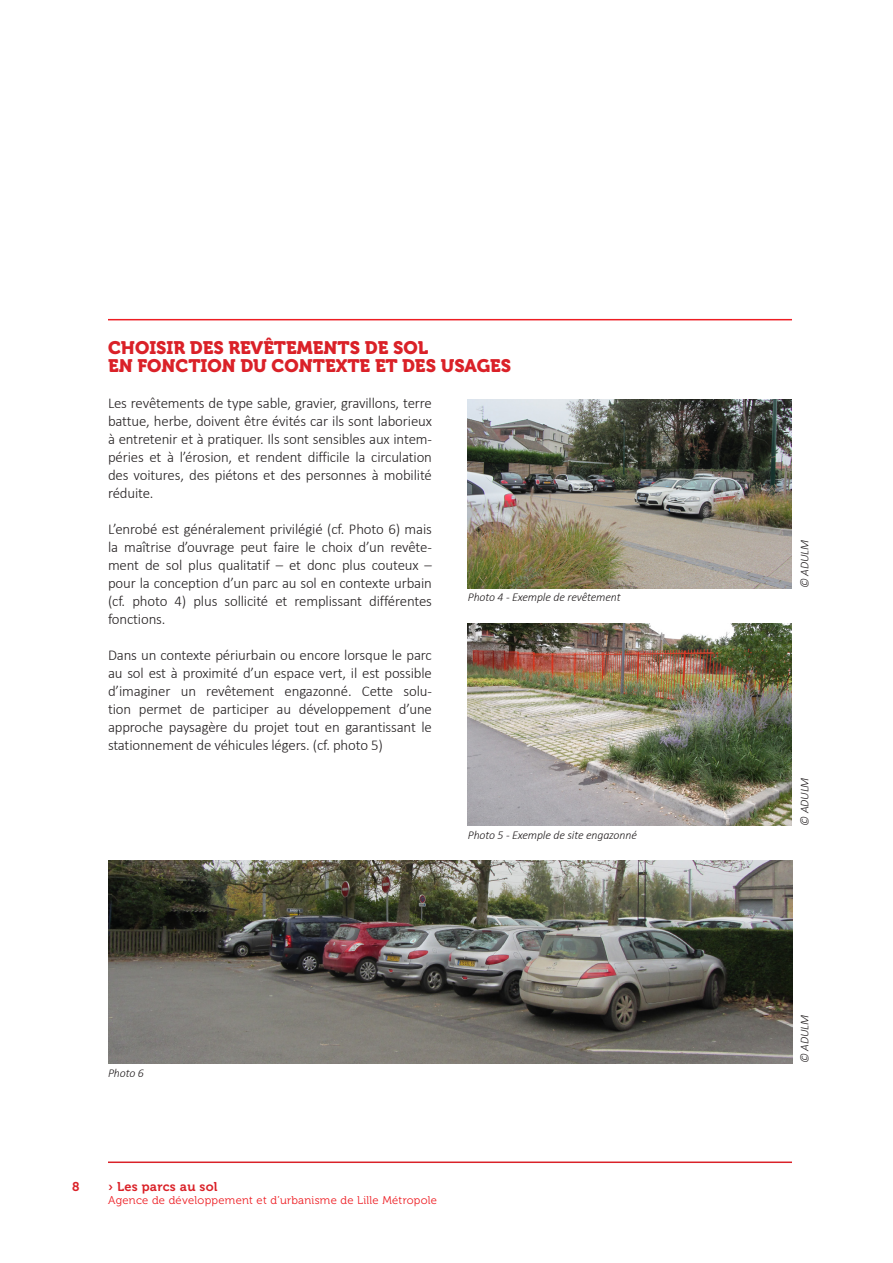
<style>
.page{position:relative;width:893px;height:1263px;background:#fff}
.page>*{position:absolute;margin:0;border:0;box-sizing:border-box;transform-origin:0 0}
.Titre2_ADU{font:18px/18px "Museo 900";color:#da2128}
.Texte_ADU{font:300 15px/18px "Calibri";letter-spacing:-.01em;color:#231f20;text-align:justify}
.t1{font:12.75px "Museo 700";letter-spacing:.025em;color:#da2128}
.Texte_ADU-2{font:italic 300 12px "Calibri";letter-spacing:-.01em;color:#231f20}
.t2{font:11.25px "Museo 300";letter-spacing:.025em;color:#ee1d23}
</style>
<div class="page">
<hr style="left:108px;top:1161px;width:684px;height:2px;background:#da2128">
<hr style="left:108px;top:319px;width:684px;height:1px;background:#ee1d23">
<img style="left:468px;top:399px;width:324px;height:189px">
<img style="left:108px;top:861px;width:684px;height:202px">
<img style="left:468px;top:623px;width:324px;height:203px">
<p class="Titre2_ADU" style="left:108px;top:339px;width:405px">CHOISIR DES REVÊTEMENTS DE SOL<br>EN FONCTION DU CONTEXTE ET DES USAGES</p>
<p class="Texte_ADU" style="left:108px;top:394px;width:325px">Les revêtements de type sable, gravier, gravillons, terre battue, herbe, doivent être évités car ils sont laborieux à entretenir et à pratiquer. Ils sont sensibles aux intem&shy;péries et à l’érosion, et rendent difficile la circulation des voitures, des piétons et des personnes à mobilité réduite.</p>
<p class="Texte_ADU" style="left:108px;top:520px;width:325px">L’enrobé est généralement privilégié (cf. Photo 6) mais la maîtrise d’ouvrage peut faire le choix d’un revête&shy;ment de sol plus qualitatif – et donc plus couteux – pour la conception d’un parc au sol en contexte urbain (cf. photo 4) plus sollicité et remplissant différentes fonctions.</p>
<p class="Texte_ADU" style="left:108px;top:646px;width:325px">Dans un contexte périurbain ou encore lorsque le parc au sol est à proximité d’un espace vert, il est possible d’imaginer un revêtement engazonné. Cette solu&shy;tion permet de participer au développement d’une approche paysagère du projet tout en garantissant le stationnement de véhicules légers. (cf. photo 5)</p>
<p class="Texte_ADU-2" style="left:468px;top:590px;width:154px">Photo 4 - Exemple de revêtement</p>
<p class="Texte_ADU-2" style="left:468px;top:827px;width:171px">Photo 5 - Exemple de site engazonné</p>
<p class="Texte_ADU-2" style="left:108px;top:1065px;width:37px">Photo 6</p>
<p class="t1" style="left:72px;top:1179px;width:9px">8</p>
<p class="t1" style="left:108px;top:1179px;width:111px">› Les parcs au sol</p>
<p class="t2" style="left:108px;top:1194px;width:331px">Agence de développement et d’urbanisme de Lille Métropole</p>
<p class="Texte_ADU-2" style="left:797px;top:588px;width:50px;rotate:-90deg">© ADULM</p>
<p class="Texte_ADU-2" style="left:797px;top:826px;width:50px;rotate:-90deg">© ADULM</p>
<p class="Texte_ADU-2" style="left:797px;top:1063px;width:50px;rotate:-90deg">© ADULM</p>
</div>
